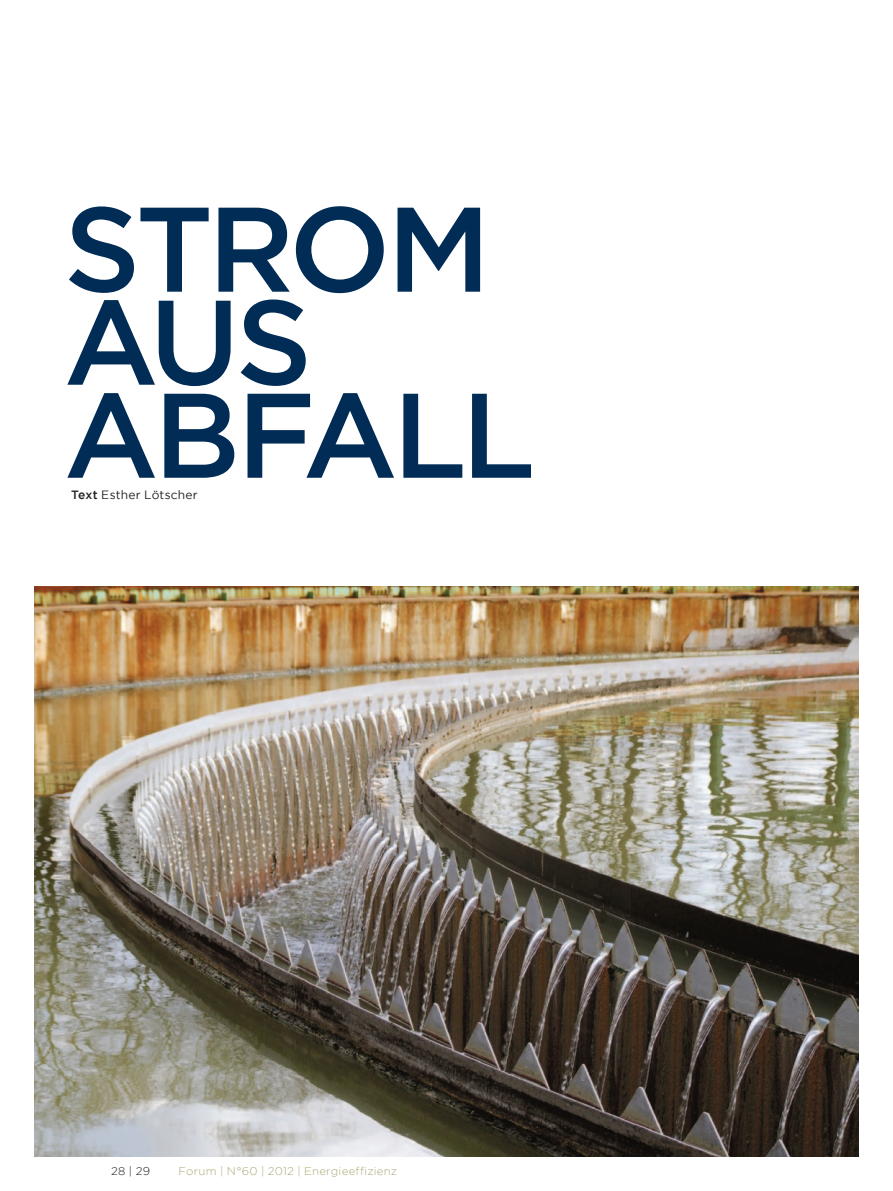
<style>
.page{position:relative;width:893px;height:1191px;background:#fff}
.page>*{position:absolute;margin:0;border:0;box-sizing:border-box;transform-origin:0 0}
.t1{font:500 120px/93px "Gotham HTF";letter-spacing:-.045em;color:#002c55}
.t2{font:12px "Gotham HTF";color:#231f20}
.t3{font:300 11.25px "Gotham HTF";letter-spacing:.015em;color:#ada978}
.t4{font:300 11.25px "Gotham HTF";color:#231f20}
.s1{font-weight:500}
</style>
<div class="page">
<img style="left:34px;top:587px;width:825px;height:570px">
<h1 class="t1" style="left:64px;top:200px;width:407px">STROM<br>AUS<br>ABFALL</h1>
<p class="t2" style="left:71px;top:488px;width:128px"><span class="s1">TEXT</span> Esther Lötscher</p>
<p class="t4" style="left:111px;top:1164px;width:41px">28 | 29</p>
<p class="t3" style="left:179px;top:1164px;width:220px">Forum | N°60 | 2012 | Energieeffizienz</p>
</div>
